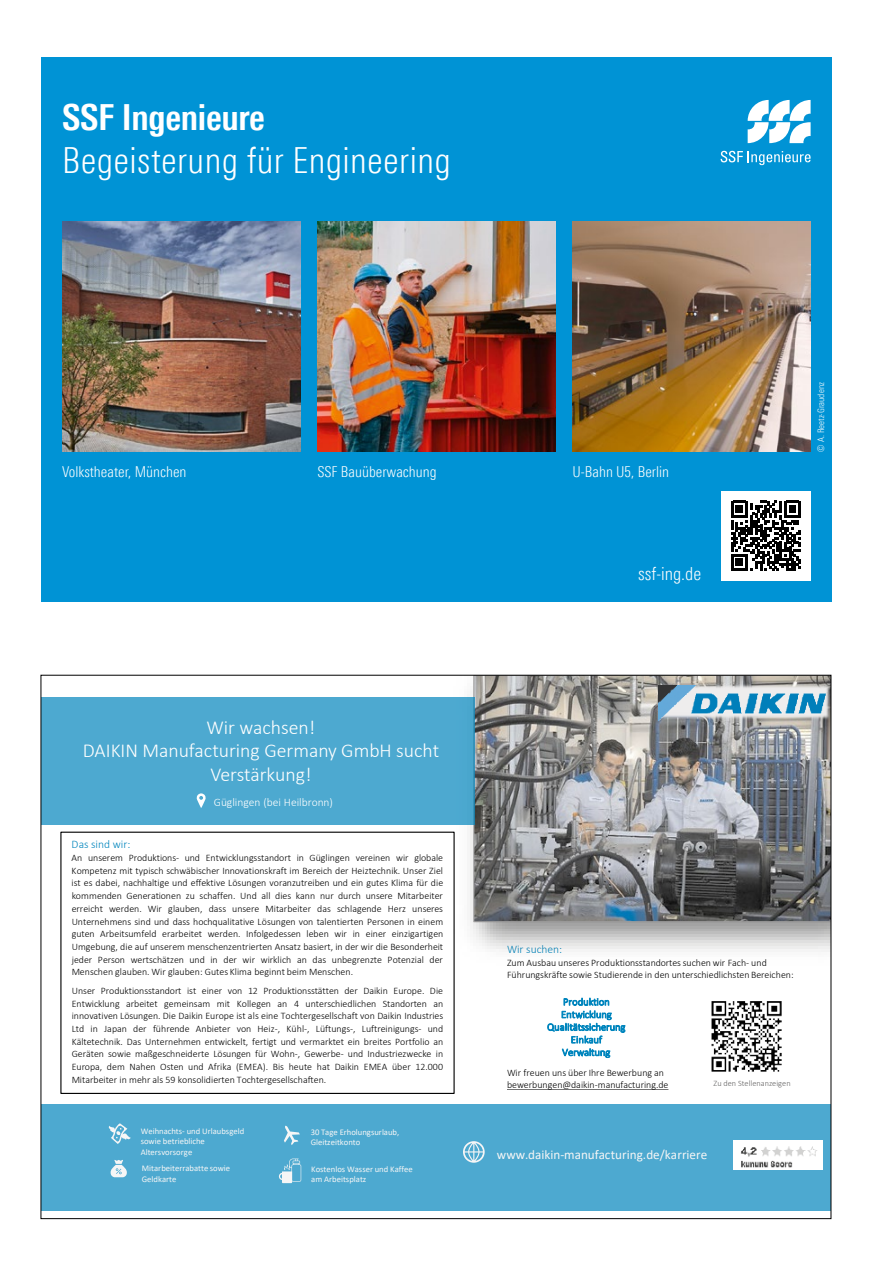
<style>
.page{position:relative;width:893px;height:1263px;background:#fff}
.page>*{position:absolute;margin:0;border:0;box-sizing:border-box;transform-origin:0 0}
.t1{font:300 36px "Linotype Univers 320 Cn";letter-spacing:.01em;color:#fff}
.t2{font:700 36px "Linotype Univers 620 Cn";letter-spacing:-.01em;color:#fff}
.t3{font:300 19.8px/23.7px "Calibri";color:#fff;text-align:center}
.t4{font:300 18px "Linotype Univers 320 Cn";color:#fff}
.t5{font:300 15px "Linotype Univers 320 Cn";color:#fff}
.t6{font:13.2px "Calibri";color:#f6f6f6}
.t7{font:300 11.55px "Calibri";color:#fff}
.t8{font:300 11.55px "Calibri";color:#0085bd}
.t9{font:300 10.5px/12.6px "Calibri";letter-spacing:-.005em;color:#0085bd;text-align:center}
.t10{font:300 9.9px/12.8px "Calibri";letter-spacing:-.005em;color:#000}
.t11{font:300 9px "Linotype Univers 320 Cn";letter-spacing:.005em;color:#fff}
.t12{font:8.7px/10.5px "Calibri";color:#f6f6f6}
.t13{font:300 8.25px "Calibri";color:#646363}
</style>
<div class="page">
<div style="left:41px;top:57px;width:791px;height:545px;background:#0093d5"></div>
<img style="left:62px;top:222px;width:238px;height:230px">
<svg style="left:748px;top:100px;width:63px;height:43px"></svg>
<svg style="left:721px;top:151px;width:90px;height:14px"></svg>
<img style="left:572px;top:222px;width:239px;height:230px">
<img style="left:317px;top:222px;width:238px;height:230px">
<div style="left:721px;top:491px;width:90px;height:89px;background:#fff"></div>
<svg style="left:731px;top:501px;width:70px;height:70px"></svg>
<div style="left:41px;top:1104px;width:790px;height:106px;background:#4da9d0"></div>
<svg style="left:507px;top:1089px;width:161px;height:1px"></svg>
<img style="left:450px;top:691px;width:379px;height:261px">
<svg style="left:473px;top:677px;width:356px;height:245px;background:#868789"></svg>
<div style="left:41px;top:697px;width:433px;height:127px;background:#4da9d0"></div>
<svg style="left:463px;top:1141px;width:22px;height:22px"></svg>
<svg style="left:196px;top:793px;width:10px;height:15px"></svg>
<div style="left:60px;top:832px;width:395px;height:262px;border:1px solid #000"></div>
<img style="left:655px;top:683px;width:174px;height:38px">
<img style="left:659px;top:685px;width:166px;height:35px">
<img style="left:733px;top:1141px;width:89px;height:29px">
<img style="left:711px;top:1001px;width:71px;height:71px">
<svg style="left:109px;top:1123px;width:22px;height:21px"></svg>
<svg style="left:111px;top:1160px;width:16px;height:17px"></svg>
<svg style="left:284px;top:1125px;width:16px;height:20px"></svg>
<svg style="left:279px;top:1158px;width:22px;height:25px"></svg>
<h1 class="t2" style="left:62px;top:95px;width:204px">SSF Ingenieure</h1>
<h1 class="t1" style="left:62px;top:139px;width:390px">Begeisterung für Engineering</h1>
<h3 class="t5" style="left:62px;top:463px;width:126px">Volkstheater, München</h3>
<h3 class="t5" style="left:317px;top:463px;width:121px">SSF Bauüberwachung</h3>
<h3 class="t5" style="left:572px;top:463px;width:98px">U-Bahn U5, Berlin</h3>
<h3 class="t4" style="left:638px;top:564px;width:65px">ssf-ing.de</h3>
<p class="t11" style="left:816px;top:452px;width:71px;rotate:-90deg">© A. Reetz-Graudenz</p>
<h2 class="t3" style="left:83px;top:715px;width:358px">Wir wachsen!<br>DAIKIN Manufacturing Germany GmbH sucht<br>Verstärkung!</h2>
<p class="t7" style="left:214px;top:795px;width:121px">Güglingen (bei Heilbronn)</p>
<p class="t8" style="left:72px;top:837px;width:60px">Das sind wir:</p>
<p class="t10" style="left:72px;top:851px;width:373px;text-align:justify">An unserem Produktions- und Entwicklungsstandort in Güglingen vereinen wir globale Kompetenz mit typisch schwäbischer Innovationskraft im Bereich der Heiztechnik. Unser Ziel ist es dabei, nachhaltige und effektive Lösungen voranzutreiben und ein gutes Klima für die kommenden Generationen zu schaffen. Und all dies kann nur durch unsere Mitarbeiter erreicht werden. Wir glauben, dass unsere Mitarbeiter das schlagende Herz unseres Unternehmens sind und dass hochqualitative Lösungen von talentierten Personen in einem guten Arbeitsumfeld erarbeitet werden. Infolgedessen leben wir in einer einzigartigen Umgebung, die auf unserem menschenzentrierten Ansatz basiert, in der wir die Besonderheit jeder Person wertschätzen und in der wir wirklich an das unbegrenzte Potenzial der Menschen glauben. Wir glauben: Gutes Klima beginnt beim Menschen.</p>
<p class="t10" style="left:72px;top:984px;width:373px;text-align:justify">Unser Produktionsstandort ist einer von 12 Produktionsstätten der Daikin Europe. Die Entwicklung arbeitet gemeinsam mit Kollegen an 4 unterschiedlichen Standorten an innovativen Lösungen. Die Daikin Europe ist als eine Tochtergesellschaft von Daikin Industries Ltd in Japan der führende Anbieter von Heiz-, Kühl-, Lüftungs-, Luftreinigungs- und Kältetechnik. Das Unternehmen entwickelt, fertigt und vermarktet ein breites Portfolio an Geräten sowie maßgeschneiderte Lösungen für Wohn-, Gewerbe- und Industriezwecke in Europa, dem Nahen Osten und Afrika (EMEA). Bis heute hat Daikin EMEA über 12.000<br>Mitarbeiter in mehr als 59 konsolidierten Tochtergesellschaften.</p>
<p class="t12" style="left:141px;top:1125px;width:105px">Weihnachts- und Urlaubsgeld sowie betriebliche<br>Altersvorsorge</p>
<p class="t12" style="left:142px;top:1163px;width:90px">Mitarbeiterrabatte sowie<br>Geldkarte</p>
<p class="t12" style="left:311px;top:1126px;width:90px">30 Tage Erholungsurlaub,<br>Gleitzeitkonto</p>
<p class="t12" style="left:311px;top:1163px;width:103px">Kostenlos Wasser und Kaffee am Arbeitsplatz</p>
<p class="t8" style="left:507px;top:942px;width:57px">Wir suchen:</p>
<p class="t10" style="left:507px;top:956px;width:288px;line-height:11.9px">Zum Ausbau unseres Produktionsstandortes suchen wir Fach- und<br>Führungskräfte sowie Studierende in den unterschiedlichsten Bereichen:</p>
<p class="t9" style="left:547px;top:995px;width:80px">Produktion<br>Entwicklung<br>Qualitätssicherung<br>Einkauf<br>Verwaltung</p>
<p class="t10" style="left:507px;top:1067px;width:163px;line-height:11.7px">Wir freuen uns über Ihre Bewerbung an bewerbungen@daikin-manufacturing.de</p>
<p class="t13" style="left:714px;top:1078px;width:79px">Zu den Stellenanzeigen</p>
<h3 class="t6" style="left:497px;top:1145px;width:212px">www.daikin-manufacturing.de/karriere</h3>
</div>
